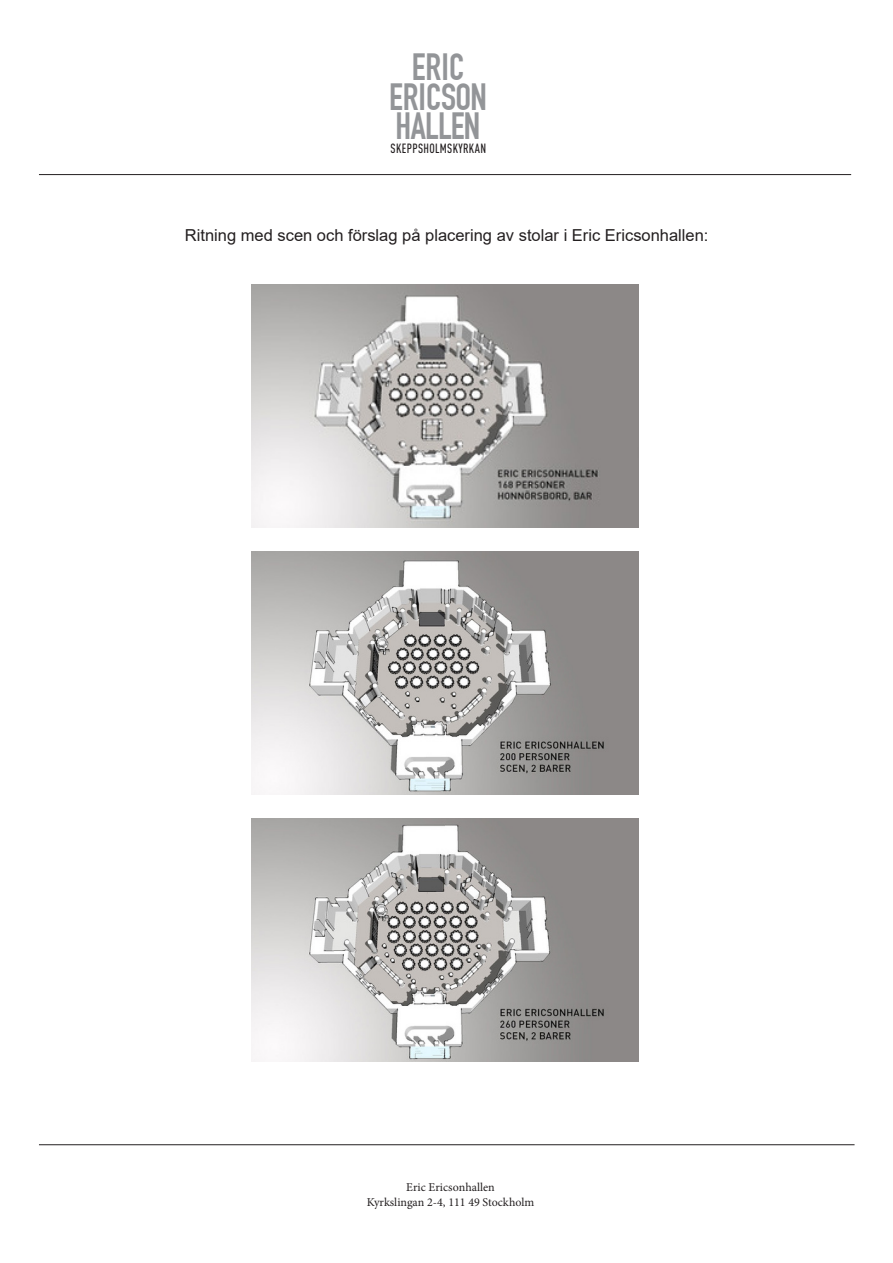
<style>
.page{position:relative;width:893px;height:1263px;background:#fff}
.page>*{position:absolute;margin:0;border:0;box-sizing:border-box;transform-origin:0 0}
.t1{font:700 37.05px/29.5px "DIN Condensed";letter-spacing:-.01em;color:#939598;text-align:center}
.t2{font:16.5px "Arial";color:#231f20}
.t3{font:500 condensed 13.2px "DIN Pro";letter-spacing:.03em;color:#231f20;scale:.92 1}
.t4{font:12px/14.4px "Minion Pro";color:#231f20;text-align:center}
</style>
<div class="page">
<hr style="left:39px;top:1144px;width:815px;height:1px;background:#231f20">
<hr style="left:39px;top:174px;width:812px;height:1px;background:#231f20">
<img style="left:252px;top:285px;width:386px;height:242px">
<img style="left:252px;top:552px;width:386px;height:242px">
<img style="left:252px;top:819px;width:386px;height:242px">
<h1 class="t1" style="left:389px;top:53px;width:100px">ERIC<br>ERICSON<br>HALLEN</h1>
<p class="t3" style="left:391px;top:138px;width:105px">SKEPPSHOLMSKYRKAN</p>
<p class="t2" style="left:185px;top:223px;width:525px">Ritning med scen och förslag på placering av stolar i Eric Ericsonhallen:</p>
<p class="t4" style="left:367px;top:1180px;width:169px">Eric Ericsonhallen<br>Kyrkslingan 2-4, 111 49 Stockholm</p>
</div>
